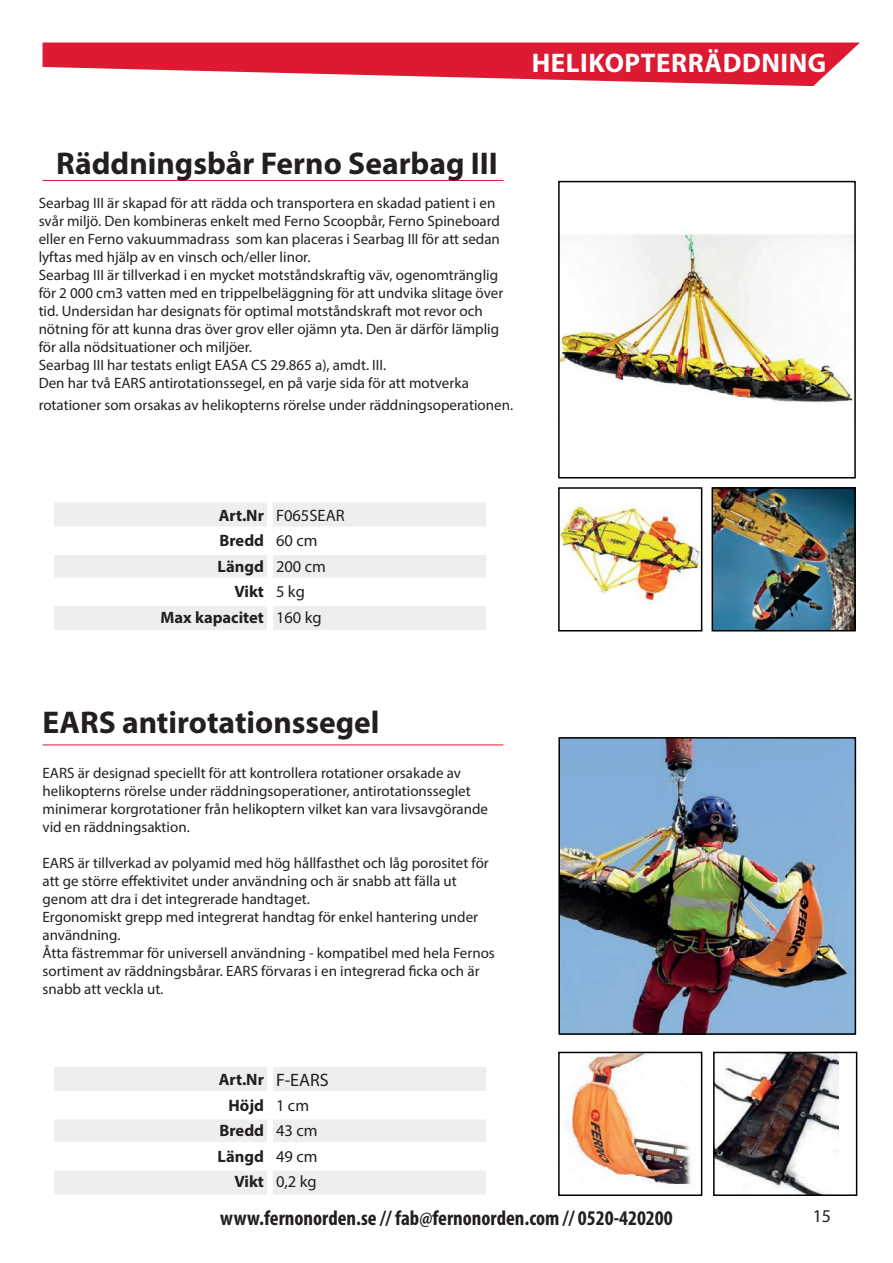
<style>
.page{position:relative;width:893px;height:1263px;background:#fff}
.page>*{position:absolute;margin:0;border:0;box-sizing:border-box;transform-origin:0 0}
.t1{font:700 31.5px "Myriad Pro";color:#231f20}
.t2{font:700 27px "Myriad Pro";letter-spacing:.02em;color:#fff}
.t3{font:700 condensed 21px "Myriad Pro";color:#231f20}
.t4{font:18px "Myriad Pro";color:#231f20}
.t5{font:700 16.5px "Myriad Pro";color:#231f20}
.t6{font:16.5px "Myriad Pro";color:#231f20}
.t7{font:15px/18px "Myriad Pro";color:#231f20}
.s1{font-weight:700}
.s2{font-weight:400}
.s3{font-weight:400;font-size:18px}
</style>
<div class="page">
<svg style="left:43px;top:43px;width:817px;height:43px"></svg>
<hr style="left:43px;top:180px;width:460px;height:1px;background:#dc1a32">
<hr style="left:43px;top:744px;width:460px;height:1px;background:#dc1a32">
<img style="left:561px;top:740px;width:292px;height:292px">
<div style="left:558px;top:737px;width:298px;height:298px;border:2px solid #000"></div>
<img style="left:567px;top:1055px;width:124px;height:133px">
<div style="left:558px;top:1052px;width:144px;height:144px;border:2px solid #000"></div>
<img style="left:716px;top:1055px;width:123px;height:138px">
<div style="left:713px;top:1052px;width:144px;height:144px;border:2px solid #000"></div>
<svg style="left:54px;top:1067px;width:432px;height:127px;fill:#eeeeef"></svg>
<div style="left:267px;top:1067px;width:6px;height:24px;background:#fff"></div>
<div style="left:267px;top:1094px;width:6px;height:22px;background:#fff"></div>
<div style="left:267px;top:1119px;width:6px;height:23px;background:#fff"></div>
<div style="left:267px;top:1145px;width:6px;height:22px;background:#fff"></div>
<div style="left:267px;top:1170px;width:6px;height:24px;background:#fff"></div>
<hr style="left:54px;top:1091px;width:216px;height:3px;background:#fff">
<hr style="left:270px;top:1091px;width:216px;height:3px;background:#fff">
<hr style="left:54px;top:1116px;width:216px;height:3px;background:#fff">
<hr style="left:270px;top:1116px;width:216px;height:3px;background:#fff">
<hr style="left:54px;top:1142px;width:216px;height:3px;background:#fff">
<hr style="left:270px;top:1142px;width:216px;height:3px;background:#fff">
<hr style="left:54px;top:1167px;width:216px;height:3px;background:#fff">
<hr style="left:270px;top:1167px;width:216px;height:3px;background:#fff">
<svg style="left:54px;top:503px;width:432px;height:127px;fill:#eeeeef"></svg>
<div style="left:267px;top:502px;width:6px;height:24px;background:#fff"></div>
<div style="left:267px;top:529px;width:6px;height:23px;background:#fff"></div>
<div style="left:267px;top:555px;width:6px;height:22px;background:#fff"></div>
<div style="left:267px;top:580px;width:6px;height:23px;background:#fff"></div>
<div style="left:267px;top:606px;width:6px;height:24px;background:#fff"></div>
<hr style="left:54px;top:526px;width:216px;height:3px;background:#fff">
<hr style="left:270px;top:526px;width:216px;height:3px;background:#fff">
<hr style="left:54px;top:552px;width:216px;height:3px;background:#fff">
<hr style="left:270px;top:552px;width:216px;height:3px;background:#fff">
<hr style="left:54px;top:577px;width:216px;height:3px;background:#fff">
<hr style="left:270px;top:577px;width:216px;height:3px;background:#fff">
<hr style="left:54px;top:603px;width:216px;height:3px;background:#fff">
<hr style="left:270px;top:603px;width:216px;height:3px;background:#fff">
<img style="left:561px;top:234px;width:292px;height:168px">
<div style="left:558px;top:181px;width:298px;height:297px;border:2px solid #000"></div>
<img style="left:561px;top:503px;width:138px;height:101px">
<div style="left:558px;top:487px;width:144px;height:144px;border:2px solid #000"></div>
<img style="left:714px;top:490px;width:139px;height:138px">
<div style="left:711px;top:487px;width:145px;height:144px;border:2px solid #000"></div>
<h2 class="t2" style="left:532px;top:46px;width:296px">HELIKOPTERRÄDDNING</h2>
<h1 class="t1" style="left:56px;top:143px;width:443px">Räddningsbår Ferno Searbag III</h1>
<p class="t7" style="left:39px;top:194px;width:466px">Searbag III är skapad för att rädda och transportera en skadad patient i en svår miljö. Den kombineras enkelt med Ferno Scoopbår, Ferno Spineboard eller en Ferno vakuummadrass som kan placeras i Searbag III för att sedan lyftas med hjälp av en vinsch och/eller linor.<br>Searbag III är tillverkad i en mycket motståndskraftig väv, ogenomtränglig för 2 000 cm3 vatten med en trippelbeläggning för att undvika slitage över tid. Undersidan har designats för optimal motståndskraft mot revor och nötning för att kunna dras över grov eller ojämn yta. Den är därför lämplig för alla nödsituationer och miljöer.<br>Searbag III har testats enligt EASA CS 29.865 a), amdt. III.<br>Den har två EARS antirotationssegel, en på varje sida för att motverka</p>
<p class="t7" style="left:39px;top:396px;width:476px">rotationer som orsakas av helikopterns rörelse under räddningsoperationen.</p>
<p class="t6" style="left:219px;top:505px;width:127px"><span class="s1">Art.Nr</span> F065SEAR</p>
<p class="t5" style="left:220px;top:530px;width:100px">Bredd <span class="s2">60 cm</span></p>
<p class="t5" style="left:218px;top:556px;width:110px">Längd <span class="s2">200 cm</span></p>
<p class="t5" style="left:234px;top:581px;width:72px">Vikt <span class="s2">5 kg</span></p>
<p class="t5" style="left:160px;top:607px;width:163px">Max kapacitet <span class="s2">160 kg</span></p>
<h1 class="t1" style="left:43px;top:701px;width:338px">EARS antirotationssegel</h1>
<p class="t7" style="left:43px;top:763px;width:447px">EARS är designad speciellt för att kontrollera rotationer orsakade av helikopterns rörelse under räddningsoperationer, antirotationsseglet minimerar korgrotationer från helikoptern vilket kan vara livsavgörande vid en räddningsaktion.</p>
<p class="t7" style="left:43px;top:853px;width:454px">EARS är tillverkad av polyamid med hög hållfasthet och låg porositet för att ge större effektivitet under användning och är snabb att fälla ut genom att dra i det integrerade handtaget.<br>Ergonomiskt grepp med integrerat handtag för enkel hantering under användning.<br>Åtta fästremmar för universell användning - kompatibel med hela Fernos sortiment av räddningsbårar. EARS förvaras i en integrerad ficka och är snabb att veckla ut.</p>
<p class="t5" style="left:219px;top:1069px;width:111px">Art.Nr <span class="s3">F-EARS</span></p>
<p class="t5" style="left:229px;top:1094px;width:82px">Höjd <span class="s2">1 cm</span></p>
<p class="t5" style="left:220px;top:1120px;width:100px">Bredd <span class="s2">43 cm</span></p>
<p class="t5" style="left:218px;top:1145px;width:101px">Längd <span class="s2">49 cm</span></p>
<p class="t6" style="left:234px;top:1172px;width:84px"><span class="s1">Vikt</span> 0,2 kg</p>
<h3 class="t3" style="left:220px;top:1204px;width:454px">www.fernonorden.se // fab@fernonorden.com // 0520-420200</h3>
<p class="t4" style="left:813px;top:1205px;width:20px">15</p>
</div>
